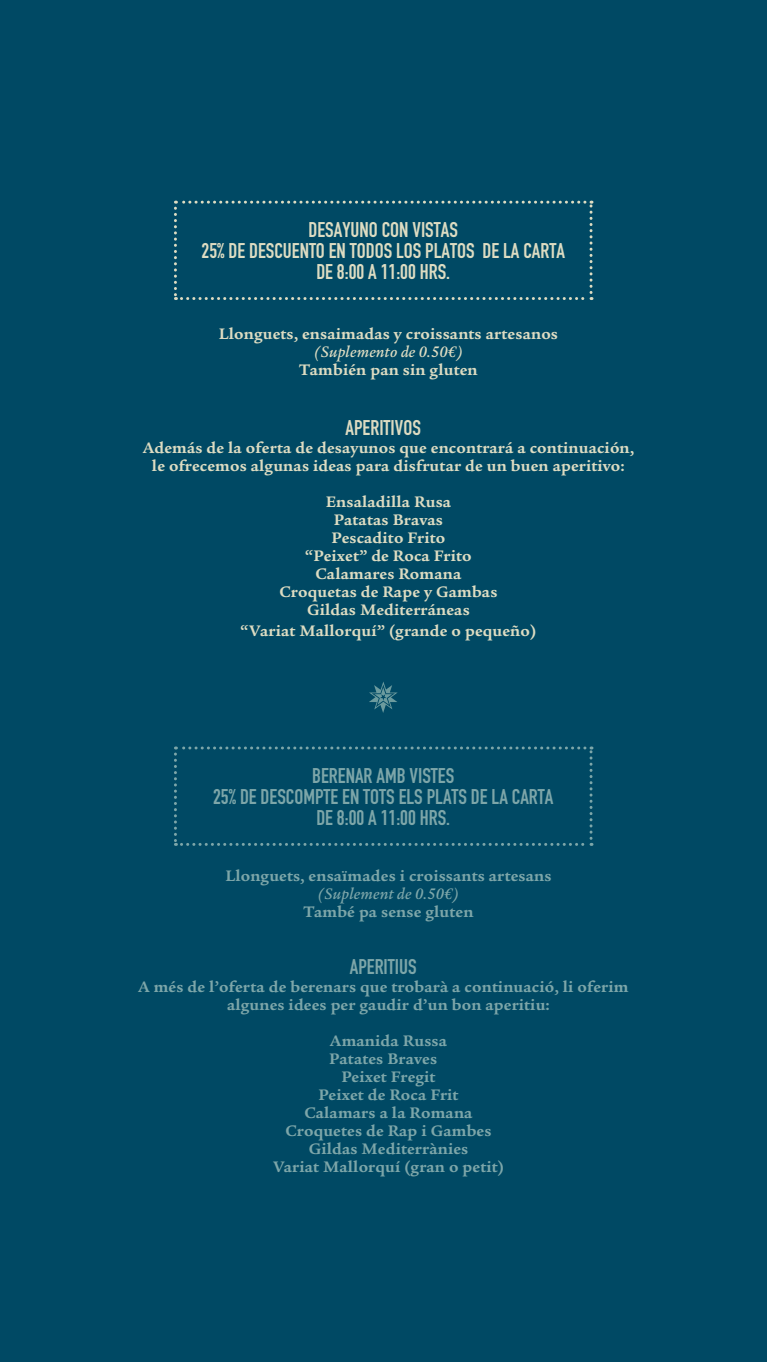
<style>
.page{position:relative;width:767px;height:1362px;background:#fff}
.page>*{position:absolute;margin:0;border:0;box-sizing:border-box;transform-origin:0 0}
.t1{font:21px/21px "DIN Engschrift";color:#dddcc2;text-align:center}
.t2{font:21px/21px "DIN Engschrift";color:#7da6a9;text-align:center}
.t3{font:700 16.5px/18px "Legacy Serif Std";letter-spacing:.01em;color:#dddcc2;text-align:center}
.t4{font:700 16.5px/18px "Legacy Serif Std";letter-spacing:.01em;color:#7da6a9}
.t5{font:italic 500 16.5px "Legacy Serif Std";letter-spacing:.01em;color:#dddcc2}
.t6{font:italic 500 16.5px "Legacy Serif Std";letter-spacing:.01em;color:#7da6a9}
</style>
<div class="page">
<div style="left:0;top:0;width:766px;height:1362px;background:#004964"></div>
<svg style="left:369px;top:682px;width:28px;height:31px"></svg>
<svg style="left:174px;top:201px;width:418px;height:99px"></svg>
<svg style="left:174px;top:746px;width:418px;height:100px"></svg>
<p class="t1" style="left:201px;top:219px;width:365px">DESAYUNO CON VISTAS<br>25% DE DESCUENTO EN TODOS LOS PLATOS DE LA CARTA<br>DE 8:00 A 11:00 HRS.</p>
<p class="t3" style="left:219px;top:325px;width:340px">Llonguets, ensaimadas y croissants artesanos</p>
<p class="t5" style="left:314px;top:342px;width:150px">(Suplemento de 0.50€)</p>
<p class="t3" style="left:299px;top:361px;width:180px">También pan sin gluten</p>
<p class="t1" style="left:345px;top:417px;width:77px">APERITIVOS</p>
<p class="t3" style="left:143px;top:439px;width:493px">Además de la oferta de desayunos que encontrará a continuación, le ofrecemos algunas ideas para disfrutar de un buen aperitivo:</p>
<p class="t3" style="left:279px;top:493px;width:219px">Ensaladilla Rusa<br>Patatas Bravas<br>Pescadito Frito<br>“Peixet” de Roca Frito<br>Calamares Romana<br>Croquetas de Rape y Gambas<br>Gildas Mediterráneas</p>
<p class="t3" style="left:240px;top:622px;width:297px">“Variat Mallorquí” (grande o pequeño)</p>
<p class="t2" style="left:213px;top:765px;width:342px">BERENAR AMB VISTES<br>25% DE DESCOMPTE EN TOTS ELS PLATS DE LA CARTA<br>DE 8:00 A 11:00 HRS.</p>
<p class="t4" style="left:225px;top:867px;width:327px">Llonguets, ensaïmades i croissants artesans</p>
<p class="t6" style="left:318px;top:885px;width:143px">(Suplement de 0.50€)</p>
<p class="t4" style="left:303px;top:903px;width:171px">També pa sense gluten</p>
<p class="t2" style="left:350px;top:956px;width:68px">APERITIUS</p>
<p class="t4" style="left:227px;top:978px;width:403px;text-indent:-89px">A més de l’oferta de berenars que trobarà a continuació, li oferim algunes idees per gaudir d’un bon aperitiu:</p>
<p class="t4" style="left:330px;top:1032px;width:119px">Amanida Russa</p>
<p class="t4" style="left:329px;top:1050px;width:109px">Patates Braves</p>
<p class="t4" style="left:341px;top:1068px;width:95px">Peixet Fregit</p>
<p class="t4" style="left:318px;top:1086px;width:141px">Peixet de Roca Frit</p>
<p class="t4" style="left:304px;top:1104px;width:170px">Calamars a la Romana</p>
<p class="t4" style="left:285px;top:1122px;width:207px">Croquetes de Rap i Gambes</p>
<p class="t4" style="left:308px;top:1140px;width:161px">Gildas Mediterrànies</p>
<p class="t4" style="left:273px;top:1158px;width:232px">Variat Mallorquí (gran o petit)</p>
</div>
